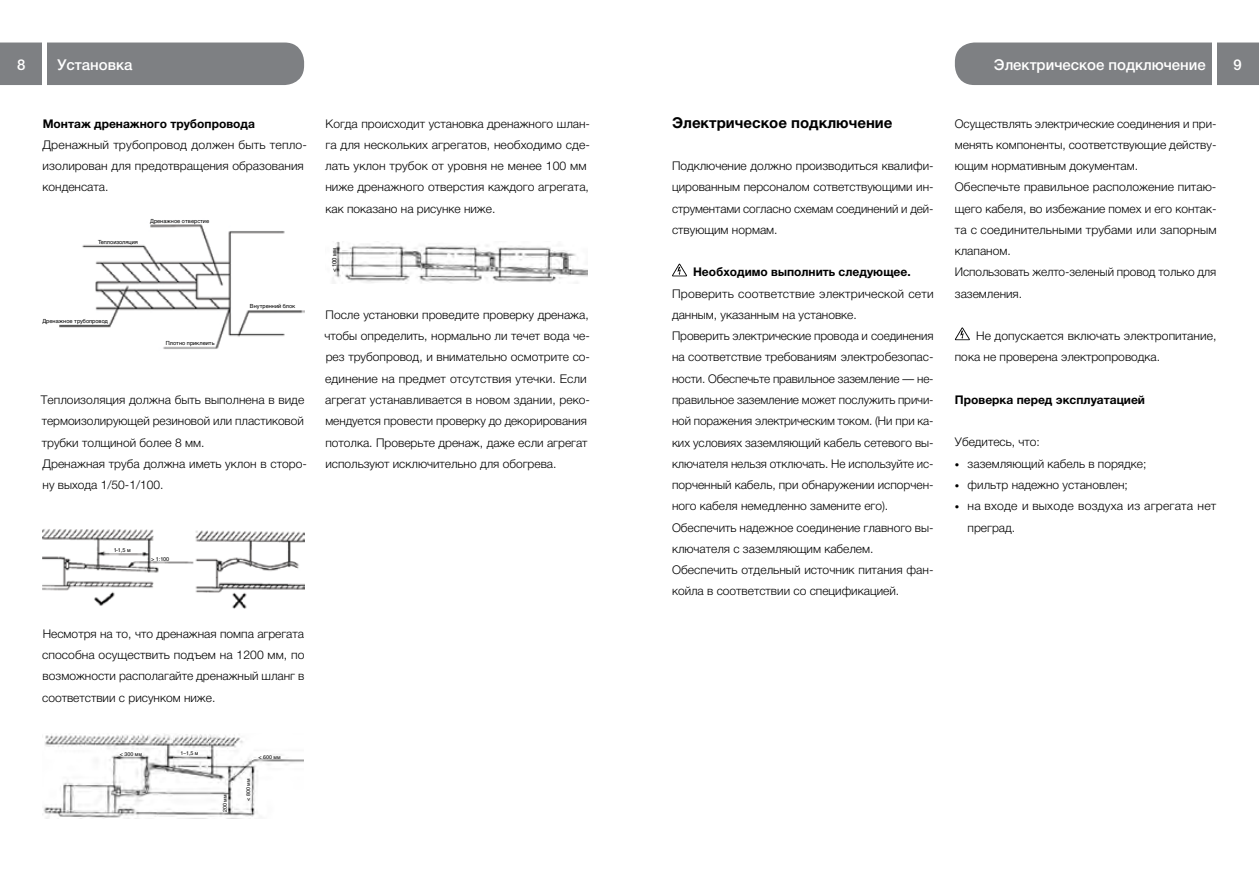
<style>
.page{position:relative;width:1259px;height:893px;background:#fff}
.page>*{position:absolute;margin:0;border:0;box-sizing:border-box;transform-origin:0 0}
.t1{font:500 15px "Helvetica Neue LTCYR";color:#fff}
.t2{font:700 15px "Helvetica Neue LTCYR";color:#000}
.t3{font:300 12px/21.3px "Helvetica Neue LTCYR";color:#000}
.t4{font:700 12px "Helvetica Neue LTCYR";color:#000}
.t5{font:6px "Helvetica LTCYR";color:#000}
.t6{font:5.7px "Helvetica LTCYR";color:#000}
.t7{font:5.55px "Helvetica LTCYR";color:#000}
.t8{font:5.4px "Helvetica LTCYR";color:#000}
.s1{font-size:9px}
</style>
<div class="page">
<div style="left:0;top:43px;width:304px;height:42px;background:#7e8083"></div>
<hr style="left:43px;top:21px;width:4px;height:85px;background:#fff">
<div style="left:955px;top:43px;width:304px;height:42px;background:#7e8083"></div>
<hr style="left:1212px;top:21px;width:4px;height:85px;background:#fff">
<img style="left:59px;top:224px;width:245px;height:125px">
<img style="left:43px;top:529px;width:261px;height:80px">
<img style="left:43px;top:734px;width:261px;height:84px">
<img style="left:333px;top:242px;width:254px;height:42px">
<svg style="left:672px;top:263px;width:15px;height:13px"></svg>
<svg style="left:954px;top:327px;width:16px;height:13px"></svg>
<p class="t1" style="left:994px;top:56px;width:213px">Электрическое подключение</p>
<p class="t1" style="left:57px;top:56px;width:77px">Установка</p>
<p class="t1" style="left:17px;top:56px;width:10px">8</p>
<p class="t1" style="left:1233px;top:56px;width:10px">9</p>
<p class="t4" style="left:43px;top:116px;width:214px">Монтаж дренажного трубопровода</p>
<p class="t3" style="left:43px;top:134px;width:266px">Дренажный трубопровод должен быть тепло&shy;изолирован для предотвращения образования конденсата.</p>
<p class="t6" style="left:98px;top:239px;width:41px">Теплоизоляция</p>
<p class="t6" style="left:150px;top:217px;width:60px">Дренажное отверстие</p>
<p class="t6" style="left:43px;top:318px;width:67px">Дренажное трубопровод</p>
<p class="t6" style="left:166px;top:340px;width:50px">Плотно приклеить</p>
<p class="t6" style="left:250px;top:303px;width:47px">Внутренний блок</p>
<p class="t3" style="left:41px;top:389px;width:268px">Теплоизоляция должна быть выполнена в виде термоизолирующей резиновой или пластиковой трубки толщиной более 8 мм.<br>Дренажная труба должна иметь уклон в сторо&shy;ну выхода 1/50-1/100.</p>
<p class="t3" style="left:325px;top:113px;width:266px">Когда происходит установка дренажного шлан&shy;га для нескольких агрегатов, необходимо сде&shy;лать уклон трубок от уровня не менее 100 мм ниже дренажного отверстия каждого агрегата, как показано на рисунке ниже.</p>
<p class="t5" style="left:331px;top:272px;width:26px;rotate:-90deg">&lt; 100 мм</p>
<p class="t3" style="left:325px;top:304px;width:267px">После установки проведите проверку дренажа, чтобы определить, нормально ли течет вода че&shy;рез трубопровод, и внимательно осмотрите со&shy;единение на предмет отсутствия утечки. Если агрегат устанавливается в новом здании, реко&shy;мендуется провести проверку до декорирования потолка. Проверьте дренаж, даже если агрегат используют исключительно для обогрева.</p>
<p class="t7" style="left:114px;top:547px;width:19px">1-1,5 м</p>
<p class="t7" style="left:151px;top:555px;width:20px">&gt; 1:100</p>
<p class="t3" style="left:42px;top:623px;width:264px;text-align:justify">Несмотря на то, что дренажная помпа агрегата способна осуществить подъем на 1200 мм, по возможности располагайте дренажный шланг в соответствии с рисунком ниже.</p>
<p class="t8" style="left:120px;top:751px;width:24px">&lt; 300 мм</p>
<p class="t8" style="left:180px;top:750px;width:20px">1–1,5 м</p>
<p class="t8" style="left:222px;top:812px;width:19px;rotate:-90deg">200 мм</p>
<p class="t8" style="left:245px;top:801px;width:24px;rotate:-90deg">&lt; 800 мм</p>
<p class="t8" style="left:259px;top:754px;width:24px">&lt; 600 мм</p>
<p class="t2" style="left:672px;top:114px;width:222px">Электрическое подключение</p>
<p class="t3" style="left:672px;top:155px;width:263px;text-align:justify">Подключение должно производиться квалифи&shy;цированным персоналом cответствующими ин&shy;струментами согласно схемам соединений и дей&shy;ствующим нормам.</p>
<p class="t4" style="left:693px;top:265px;width:219px">Необходимо выполнить следующее.</p>
<p class="t3" style="left:672px;top:283px;width:263px">Проверить соответствие электрической сети данным, указанным на установке.<br>Проверить электрические провода и соединения на соответствие требованиям электробезопас&shy;ности. Обеспечьте правильное заземление — не&shy;правильное заземление может послужить причи&shy;ной поражения электрическим током. (Ни при ка&shy;ких условиях заземляющий кабель сетевого вы&shy;ключателя нельзя отключать. Не используйте ис&shy;порченный кабель, при обнаружении испорчен&shy;ного кабеля немедленно замените его).<br>Обеспечить надежное соединение главного вы&shy;ключателя с заземляющим кабелем.<br>Обеспечить отдельный источник питания фан&shy;койла в соответствии со спецификацией.</p>
<p class="t3" style="left:955px;top:113px;width:263px">Осуществлять электрические соединения и при&shy;менять компоненты, соответствующие действу&shy;ющим нормативным документам.<br>Обеспечьте правильное расположение питаю&shy;щего кабеля, во избежание помех и его контак&shy;та с соединительными трубами или запорным клапаном.<br>Использовать желто-зеленый провод только для заземления.</p>
<p class="t3" style="left:955px;top:325px;width:263px;text-indent:21px">Не допускается включать электропитание, пока не проверена электропроводка.</p>
<p class="t4" style="left:955px;top:393px;width:192px">Проверка перед эксплуатацией</p>
<p class="t3" style="left:955px;top:432px;width:86px">Убедитесь, что:</p>
<p class="t3" style="left:955px;top:453px;width:193px"><span class="s1">•</span> заземляющий кабель в порядке;</p>
<p class="t3" style="left:955px;top:474px;width:174px"><span class="s1">•</span> фильтр надежно установлен;</p>
<p class="t3" style="left:967px;top:495px;width:250px;text-indent:-13px"><span class="s1">•</span> на входе и выходе воздуха из агрегата нет преград.</p>
</div>
